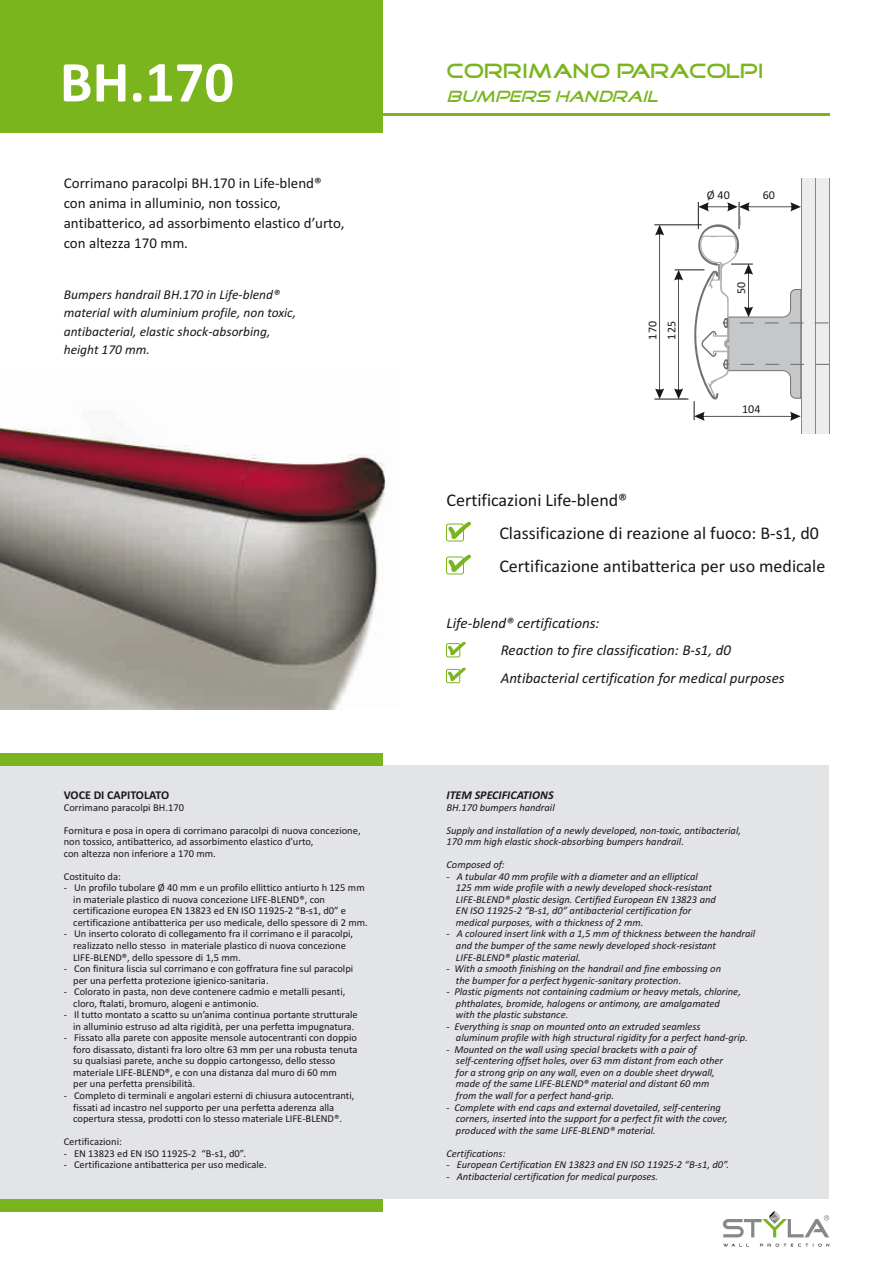
<style>
.page{position:relative;width:893px;height:1263px;background:#fff}
.page>*{position:absolute;margin:0;border:0;box-sizing:border-box;transform-origin:0 0}
.t1{font:700 58.5px "Calibri";color:#fff}
.t2{font:21px "Good Times";color:#7ab51d}
.t3{font:18px/33px "Calibri";color:#1a171c}
.t4{font:italic 16.5px "Good Times";color:#7ab51d}
.t5{font:15px/20.1px "Calibri";color:#1a171c}
.t6{font:italic 15px/27.5px "Calibri";color:#1a171c}
.t7{font:italic 13.5px/18.1px "Calibri";color:#1a171c}
.t8{font:italic 700 12px "Calibri";color:#1a171c}
.t9{font:700 12px "Calibri";color:#1a171c}
.t10{font:12px/18.9px "Calibri";color:#1a171c}
.t11{font:10.5px/11.6px "Calibri";color:#1a171c}
.t12{font:italic 10.5px/11.6px "Calibri";color:#1a171c}
</style>
<div class="page">
<div style="left:0;top:765px;width:829px;height:434px;background:#e3e4e5"></div>
<hr style="left:892px;top:765px;width:1px;height:434px;background:#e3e4e5">
<img style="left:0;top:427px;width:386px;height:283px">
<hr style="left:892px;top:0;width:1px;height:132px;background:#7ab51d">
<div style="left:0;top:1199px;width:383px;height:13px;background:#7ab51d"></div>
<hr style="left:654px;top:399px;width:34px;height:1px;background:#1a171c">
<hr style="left:654px;top:224px;width:48px;height:1px;background:#1a171c">
<svg style="left:655px;top:225px;width:9px;height:174px"></svg>
<div style="left:815px;top:179px;width:15px;height:255px;background:#ededee"></div>
<div style="left:801px;top:179px;width:14px;height:255px;background:#ededee"></div>
<hr style="left:801px;top:179px;width:1px;height:255px;background:#87888a">
<hr style="left:829px;top:179px;width:1px;height:255px;background:#87888a">
<hr style="left:815px;top:179px;width:1px;height:255px;background:#87888a">
<svg style="left:674px;top:202px;width:155px;height:219px"></svg>
<div style="left:446px;top:524px;width:18px;height:17px;border:1px solid #7ab51d;border-radius:2px"></div>
<svg style="left:448px;top:522px;width:23px;height:17px"></svg>
<div style="left:446px;top:556px;width:18px;height:18px;border:1px solid #7ab51d;border-radius:2px"></div>
<svg style="left:448px;top:555px;width:23px;height:17px"></svg>
<div style="left:446px;top:643px;width:14px;height:14px;border:1px solid #7ab51d;border-radius:2px"></div>
<svg style="left:448px;top:642px;width:18px;height:14px"></svg>
<div style="left:446px;top:669px;width:14px;height:14px;border:1px solid #7ab51d;border-radius:2px"></div>
<svg style="left:448px;top:667px;width:18px;height:14px"></svg>
<div style="left:0;top:753px;width:383px;height:12px;background:#7ab51d"></div>
<svg style="left:723px;top:1210px;width:106px;height:27px"></svg>
<svg style="left:723px;top:1244px;width:106px;height:2px"></svg>
<div style="left:0;top:0;width:383px;height:132px;background:#7ab51d"></div>
<hr style="left:0;top:113px;width:829px;height:2px;background:#7ab51d">
<h1 class="t1" style="left:60px;top:58px;width:176px">BH.170</h1>
<h3 class="t5" style="left:64px;top:174px;width:259px">Corrimano paracolpi BH.170 in Life-blend®</h3>
<h3 class="t5" style="left:64px;top:194px;width:282px">con anima in alluminio, non tossico, antibatterico, ad assorbimento elastico d’urto, con altezza 170 mm.</h3>
<p class="t7" style="left:64px;top:287px;width:218px">Bumpers handrail BH.170 in Life-blend®</p>
<p class="t7" style="left:64px;top:305px;width:234px">material with aluminium profile, non toxic, antibacterial, elastic shock-absorbing, height 170 mm.</p>
<p class="t9" style="left:64px;top:790px;width:107px">VOCE DI CAPITOLATO</p>
<p class="t11" style="left:64px;top:796px;width:298px;line-height:23.1px">Corrimano paracolpi BH.170<br>Fornitura e posa in opera di corrimano paracolpi di nuova concezione,</p>
<p class="t11" style="left:64px;top:837px;width:251px">non tossico, antibatterico, ad assorbimento elastico d’urto, con altezza non inferiore a 170 mm.</p>
<p class="t11" style="left:64px;top:871px;width:59px">Costituito da:</p>
<p class="t11" style="left:73px;top:883px;width:296px;text-indent:-9px">- Un profilo tubolare Ø 40 mm e un profilo ellittico antiurto h 125 mm in materiale plastico di nuova concezione LIFE-BLEND®, con certificazione europea EN 13823 ed EN ISO 11925-2 “B-s1, d0” e certificazione antibatterica per uso medicale, dello spessore di 2 mm.</p>
<p class="t11" style="left:73px;top:929px;width:281px;text-indent:-9px">- Un inserto colorato di collegamento fra il corrimano e il paracolpi, realizzato nello stesso in materiale plastico di nuova concezione<br>LIFE-BLEND®, dello spessore di 1,5 mm.</p>
<p class="t11" style="left:73px;top:964px;width:282px;text-indent:-9px">- Con finitura liscia sul corrimano e con goffratura fine sul paracolpi per una perfetta protezione igienico-sanitaria.</p>
<p class="t11" style="left:73px;top:987px;width:274px;text-indent:-9px">- Colorato in pasta, non deve contenere cadmio e metalli pesanti, cloro, ftalati, bromuro, alogeni e antimonio.</p>
<p class="t11" style="left:64px;top:1010px;width:295px;text-align:right">- Il tutto montato a scatto su un’anima continua portante strutturale in alluminio estruso ad alta rigidità, per una perfetta impugnatura.</p>
<p class="t11" style="left:73px;top:1033px;width:286px;text-indent:-9px">- Fissato alla parete con apposite mensole autocentranti con doppio foro disassato, distanti fra loro oltre 63 mm per una robusta tenuta su qualsiasi parete, anche su doppio cartongesso, dello stesso materiale LIFE-BLEND®, e con una distanza dal muro di 60 mm<br>per una perfetta prensibilità.</p>
<p class="t11" style="left:73px;top:1090px;width:283px;text-indent:-9px">- Completo di terminali e angolari esterni di chiusura autocentranti, fissati ad incastro nel supporto per una perfetta aderenza alla copertura stessa, prodotti con lo stesso materiale LIFE-BLEND®.</p>
<p class="t11" style="left:64px;top:1137px;width:60px">Certificazioni:</p>
<p class="t11" style="left:64px;top:1148px;width:184px">- EN 13823 ed EN ISO 11925-2 “B-s1, d0”.</p>
<p class="t11" style="left:64px;top:1160px;width:205px">- Certificazione antibatterica per uso medicale.</p>
<h2 class="t2" style="left:446px;top:64px;width:319px">CORRIMANO PARACOLPI</h2>
<h3 class="t4" style="left:446px;top:91px;width:217px">BUMPERS HANDRAIL</h3>
<p class="t10" style="left:707px;top:186px;width:24px">Ø 40</p>
<p class="t10" style="left:763px;top:186px;width:14px">60</p>
<p class="t10" style="left:644px;top:340px;width:20px;rotate:-90deg">170<br>125</p>
<p class="t10" style="left:733px;top:294px;width:14px;rotate:-90deg">50</p>
<p class="t10" style="left:742px;top:401px;width:20px">104</p>
<h3 class="t3" style="left:499px;top:485px;width:327px;text-indent:-53px">Certificazioni Life-blend®<br>Classificazione di reazione al fuoco: B-s1, d0<br>Certificazione antibatterica per uso medicale</h3>
<h3 class="t6" style="left:501px;top:610px;width:285px;text-indent:-54px">Life-blend® certifications:<br>Reaction to fire classification: B-s1, d0<br>Antibacterial certification for medical purposes</h3>
<p class="t8" style="left:446px;top:790px;width:109px">ITEM SPECIFICATIONS</p>
<p class="t12" style="left:446px;top:796px;width:296px;line-height:23.1px">BH.170 bumpers handrail<br>Supply and installation of a newly developed, non-toxic, antibacterial,</p>
<p class="t12" style="left:446px;top:831px;width:239px;line-height:23.1px">170 mm high elastic shock-absorbing bumpers handrail.<br>Composed of:</p>
<p class="t12" style="left:456px;top:871px;width:261px;text-indent:-9px">- A tubular 40 mm profile with a diameter and an elliptical 125 mm wide profile with a newly developed shock-resistant LIFE-BLEND® plastic design. Certified European EN 13823 and EN ISO 11925-2 “B-s1, d0” antibacterial certification for medical purposes, with a thickness of 2 mm.</p>
<p class="t12" style="left:456px;top:929px;width:301px;text-indent:-9px">- A coloured insert link with a 1,5 mm of thickness between the handrail and the bumper of the same newly developed shock-resistant<br>LIFE-BLEND® plastic material.</p>
<p class="t12" style="left:456px;top:964px;width:267px;text-indent:-9px">- With a smooth finishing on the handrail and fine embossing on the bumper for a perfect hygenic-sanitary protection.</p>
<p class="t12" style="left:456px;top:987px;width:286px;text-indent:-9px">- Plastic pigments not containing cadmium or heavy metals, chlorine, phthalates, bromide, halogens or antimony, are amalgamated with the plastic substance.</p>
<p class="t12" style="left:456px;top:1021px;width:293px;text-indent:-9px">- Everything is snap on mounted onto an extruded seamless<br>aluminum profile with high structural rigidity for a perfect hand-grip.</p>
<p class="t12" style="left:456px;top:1044px;width:269px;text-indent:-9px">- Mounted on the wall using special brackets with a pair of self-centering offset holes, over 63 mm distant from each other for a strong grip on any wall, even on a double sheet drywall, made of the same LIFE-BLEND® material and distant 60 mm from the wall for a perfect hand-grip.</p>
<p class="t12" style="left:456px;top:1102px;width:273px;text-indent:-9px">- Complete with end caps and external dovetailed, self-centering corners, inserted into the support for a perfect fit with the cover, produced with the same LIFE-BLEND® material.</p>
<p class="t12" style="left:446px;top:1148px;width:61px">Certifications:</p>
<p class="t12" style="left:446px;top:1160px;width:284px">- European Certification EN 13823 and EN ISO 11925-2 “B-s1, d0”.</p>
<p class="t12" style="left:446px;top:1171px;width:213px">- Antibacterial certification for medical purposes.</p>
</div>
